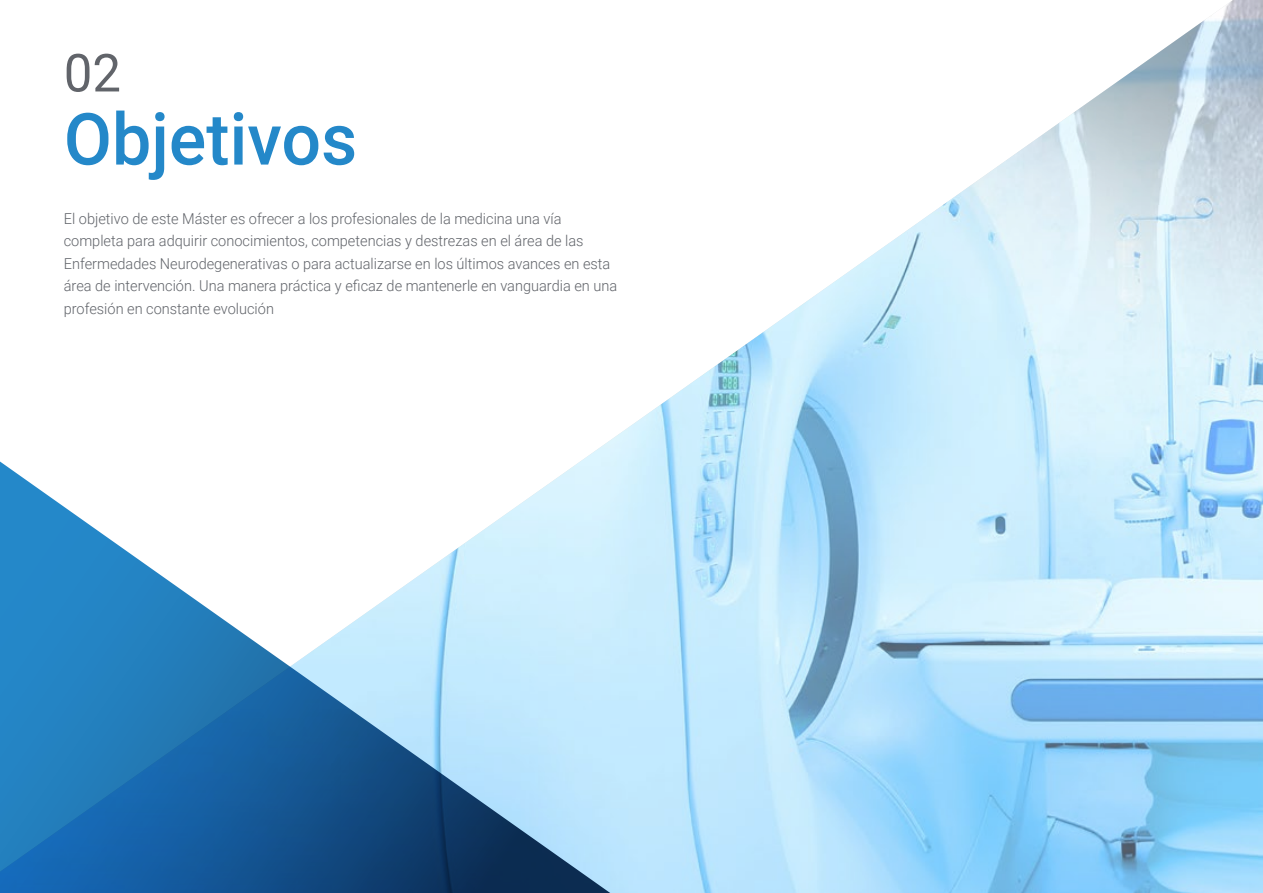
<style>
.page{position:relative;width:1263px;height:893px;background:#fff}
.page>*{position:absolute;margin:0;border:0;box-sizing:border-box;transform-origin:0 0}
.t1{font:500 72px "Roboto";color:#2488c9}
.t2{font:52.5px "Roboto";color:#61646a}
.t3{font:300 15px/22.5px "Roboto";color:#61646a}
</style>
<div class="page">
<img style="left:602px;top:0;width:661px;height:893px">
<svg style="left:0;top:446px;width:640px;height:447px"></svg>
<h2 class="t2" style="left:64px;top:36px;width:59px">02</h2>
<h1 class="t1" style="left:64px;top:89px;width:295px">Objetivos</h1>
<p class="t3" style="left:64px;top:207px;width:555px">El objetivo de este Máster es ofrecer a los profesionales de la medicina una vía completa para adquirir conocimientos, competencias y destrezas en el área de las Enfermedades Neurodegenerativas o para actualizarse en los últimos avances en esta área de intervención. Una manera práctica y eficaz de mantenerle en vanguardia en una profesión en constante evolución</p>
</div>
